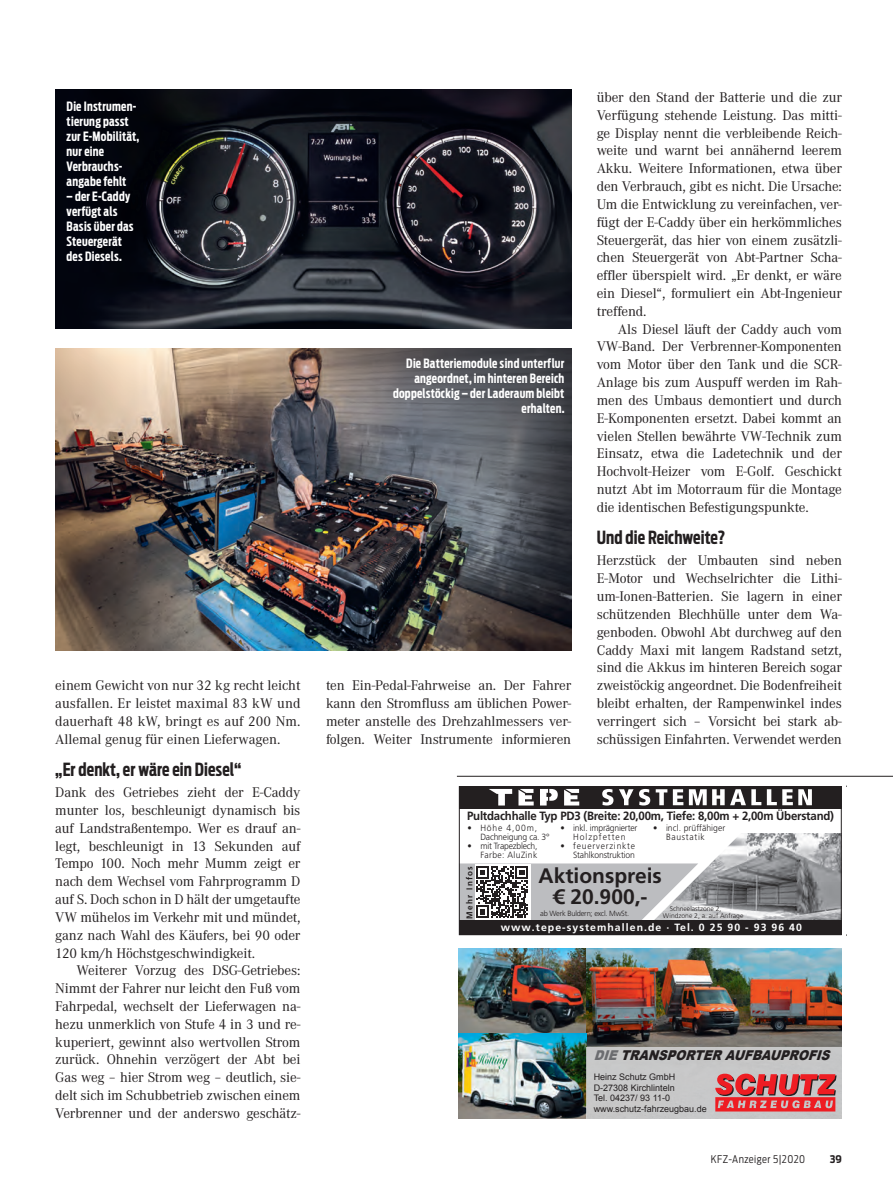
<style>
.page{position:relative;width:893px;height:1191px;background:#fff}
.page>*{position:absolute;margin:0;border:0;box-sizing:border-box;transform-origin:0 0}
.t1{font:700 21px/21px "Frutiger LT Pro";color:#231f20;text-align:center}
.t2{font:700 18px "Antenna Extra Cond";letter-spacing:.005em;color:#231f20}
.t3{font:14.55px/17.9px "Corporate A";letter-spacing:-.01em;color:#231f20;text-align:justify}
.t4{font:italic 900 13.5px "Arial";color:#231f20;scale:.88 1}
.t5{font:700 12.75px/15px "Antenna Extra Cond";letter-spacing:.02em;color:#fff}
.t6{font:700 12px "Frutiger LT Pro";letter-spacing:-.02em;color:#231f20;scale:.95 1}
.t7{font:700 10.5px "Frutiger LT Pro";letter-spacing:.1em;color:#fff}
.t8{font:300 10.5px "Antenna Condensed";letter-spacing:.04em;color:#231f20}
.t9{font:700 10.5px "Antenna Condensed";color:#231f20}
.t10{font:300 9px/9px "Frutiger LT Pro";letter-spacing:-.02em;color:#231f20;text-align:right;scale:.95 1}
.t11{font:9px/10.8px "Arial";color:#231f20}
.t12{font:300 9px/9px "Frutiger LT Pro";color:#231f20;scale:.95 1}
.t13{font:700 8.4px "Frutiger LT Pro";letter-spacing:.16em;color:#231f20;scale:.95 1}
.t14{font:300 7.5px "Frutiger LT Pro";letter-spacing:-.03em;color:#231f20}
.t15{font:300 6.75px/6.8px "Frutiger LT Pro";color:#231f20}
.s1{color:#6c6d70}
</style>
<div class="page">
<img style="left:782px;top:834px;width:58px;height:86px">
<svg style="left:461px;top:808px;width:321px;height:112px"></svg>
<div style="left:459px;top:920px;width:383px;height:15px;background:#231f20"></div>
<div style="left:459px;top:786px;width:383px;height:22px;background:#231f20"></div>
<svg style="left:767px;top:789px;width:45px;height:16px"></svg>
<svg style="left:689px;top:789px;width:72px;height:16px"></svg>
<svg style="left:673px;top:789px;width:10px;height:16px"></svg>
<svg style="left:656px;top:789px;width:11px;height:16px"></svg>
<svg style="left:619px;top:789px;width:31px;height:16px"></svg>
<svg style="left:602px;top:789px;width:11px;height:16px"></svg>
<svg style="left:564px;top:789px;width:15px;height:16px"></svg>
<svg style="left:540px;top:789px;width:18px;height:16px"></svg>
<svg style="left:518px;top:789px;width:16px;height:16px"></svg>
<svg style="left:489px;top:789px;width:23px;height:16px"></svg>
<div style="left:459px;top:786px;width:383px;height:149px;border:1px solid #231f20"></div>
<svg style="left:458px;top:863px;width:240px;height:73px"></svg>
<img style="left:459px;top:948px;width:383px;height:170px">
<div style="left:586px;top:1046px;width:256px;height:72px;background:#c7c8c8"></div>
<svg style="left:715px;top:1073px;width:122px;height:38px"></svg>
<img style="left:55px;top:348px;width:516px;height:303px">
<img style="left:55px;top:89px;width:516px;height:240px">
<hr style="left:457px;top:776px;width:436px;height:1px;background:#231f20">
<p class="t5" style="left:67px;top:99px;width:74px">Die Instrumen&shy;tierung passt zur E-Mobilität, nur eine<br>Verbrauchs&shy;angabe fehlt</p>
<p class="t5" style="left:67px;top:189px;width:69px">– der E-Caddy verfügt als<br>Basis über das<br>Steuergerät des Diesels.</p>
<p class="t3" style="left:55px;top:677px;width:247px">einem Gewicht von nur 32 kg recht leicht ausfallen. Er leistet maximal 83 kW und dauerhaft 48 kW, bringt es auf 200 Nm.<br>Allemal genug für einen Lieferwagen.</p>
<p class="t2" style="left:55px;top:758px;width:188px">„Er denkt, er wäre ein Diesel“</p>
<p class="t3" style="left:55px;top:783px;width:247px">Dank des Getriebes zieht der E-Caddy munter los, beschleunigt dynamisch bis auf Landstraßentempo. Wer es drauf an&shy;legt, beschleunigt in 13 Sekunden auf Tempo 100. Noch mehr Mumm zeigt er nach dem Wechsel vom Fahrprogramm D auf S. Doch schon in D hält der umgetaufte VW mühelos im Verkehr mit und mündet, ganz nach Wahl des Käufers, bei 90 oder 120 km/h Höchstgeschwindigkeit.</p>
<p class="t3" style="left:55px;top:962px;width:247px;text-indent:21px">Weiterer Vorzug des DSG-Getriebes:<br>Nimmt der Fahrer nur leicht den Fuß vom Fahrpedal, wechselt der Lieferwagen na&shy;hezu unmerklich von Stufe 4 in 3 und re&shy;kuperiert, gewinnt also wertvollen Strom zurück. Ohnehin verzögert der Abt bei Gas weg – hier Strom weg – deutlich, sie&shy;delt sich im Schubbetrieb zwischen einem Verbrenner und der anderswo geschätz-</p>
<p class="t5" style="left:393px;top:356px;width:173px;text-align:right">Die Batteriemodule sind unterflur angeordnet, im hinteren Bereich doppelstöckig – der Laderaum bleibt erhalten.</p>
<p class="t3" style="left:326px;top:677px;width:247px">ten Ein-Pedal-Fahrweise an. Der Fahrer kann den Stromfluss am üblichen Power&shy;meter anstelle des Drehzahlmessers ver&shy;folgen. Weiter Instrumente informieren</p>
<p class="t3" style="left:597px;top:89px;width:247px">über den Stand der Batterie und die zur Verfügung stehende Leistung. Das mitti&shy;ge Display nennt die verbleibende Reich&shy;weite und warnt bei annähernd leerem Akku. Weitere Informationen, etwa über den Verbrauch, gibt es nicht. Die Ursache:<br>Um die Entwicklung zu vereinfachen, ver&shy;fügt der E-Caddy über ein herkömmliches Steuergerät, das hier von einem zusätzli&shy;chen Steuergerät von Abt-Partner Scha&shy;effler überspielt wird. „Er denkt, er wäre ein Diesel“, formuliert ein Abt-Ingenieur treffend.</p>
<p class="t3" style="left:597px;top:320px;width:247px;text-indent:21px">Als Diesel läuft der Caddy auch vom VW-Band. Der Verbrenner-Komponenten vom Motor über den Tank und die SCR-Anlage bis zum Auspuff werden im Rah&shy;men des Umbaus demontiert und durch E-Komponenten ersetzt. Dabei kommt an vielen Stellen bewährte VW-Technik zum Einsatz, etwa die Ladetechnik und der Hochvolt-Heizer vom E-Golf. Geschickt nutzt Abt im Motorraum für die Montage die identischen Befestigungspunkte.</p>
<p class="t2" style="left:597px;top:527px;width:130px">Und die Reichweite?</p>
<p class="t3" style="left:597px;top:552px;width:247px">Herzstück der Umbauten sind neben E-Motor und Wechselrichter die Lithi&shy;um-Ionen-Batterien. Sie lagern in einer schützenden Blechhülle unter dem Wa&shy;genboden. Obwohl Abt durchweg auf den Caddy Maxi mit langem Radstand setzt, sind die Akkus im hinteren Bereich sogar zweistöckig angeordnet. Die Bodenfreiheit bleibt erhalten, der Rampenwinkel indes verringert sich – Vorsicht bei stark ab&shy;schüssigen Einfahrten. Verwendet werden</p>
<p class="t6" style="left:467px;top:809px;width:388px">Pultdachhalle Typ PD3 (Breite: 20,00m, Tiefe: 8,00m + 2,00m Überstand)</p>
<p class="t12" style="left:666px;top:823px;width:64px;text-indent:-13px">• incl. prüffähiger<br>Baustatik</p>
<p class="t10" style="left:480px;top:823px;width:74px;text-align:left;text-indent:-13px">• Höhe 4,00m,<br>Dachneigung ca. 3°</p>
<p class="t10" style="left:468px;top:841px;width:75px">• mit Trapezblech,<br>Farbe: AluZink</p>
<p class="t10" style="left:560px;top:823px;width:82px;text-align:center">• inkl. imprägnierter<br>Holzpfetten</p>
<p class="t10" style="left:560px;top:841px;width:80px">• feuerverzinkte<br>Stahlkonstruktion</p>
<p class="t13" style="left:465px;top:918px;width:57px;rotate:-90deg">Mehr Infos</p>
<h1 class="t1" style="left:539px;top:865px;width:125px">Aktionspreis € 20.900,-</h1>
<p class="t15" style="left:663px;top:905px;width:82px;text-indent:7px">Schneelastzone 2,<br>Windzone 2, a. auf Anfrage</p>
<p class="t14" style="left:540px;top:909px;width:90px">ab Werk Buldern; excl. MwSt.</p>
<p class="t7" style="left:501px;top:921px;width:303px">www.tepe-systemhallen.de · Tel. 0 25 90 - 93 96 40</p>
<p class="t4" style="left:594px;top:1045px;width:275px"><span class="s1">DIE</span>TRANSPORTERAUFBAUPROFIS</p>
<p class="t11" style="left:594px;top:1071px;width:115px">Heinz Schutz GmbH<br>D-27308 Kirchlinteln<br>Tel. 04237/ 93 11-0 www.schutz-fahrzeugbau.de</p>
<p class="t8" style="left:711px;top:1152px;width:96px">KFZ-Anzeiger 5|2020</p>
<p class="t9" style="left:830px;top:1152px;width:14px">39</p>
</div>
